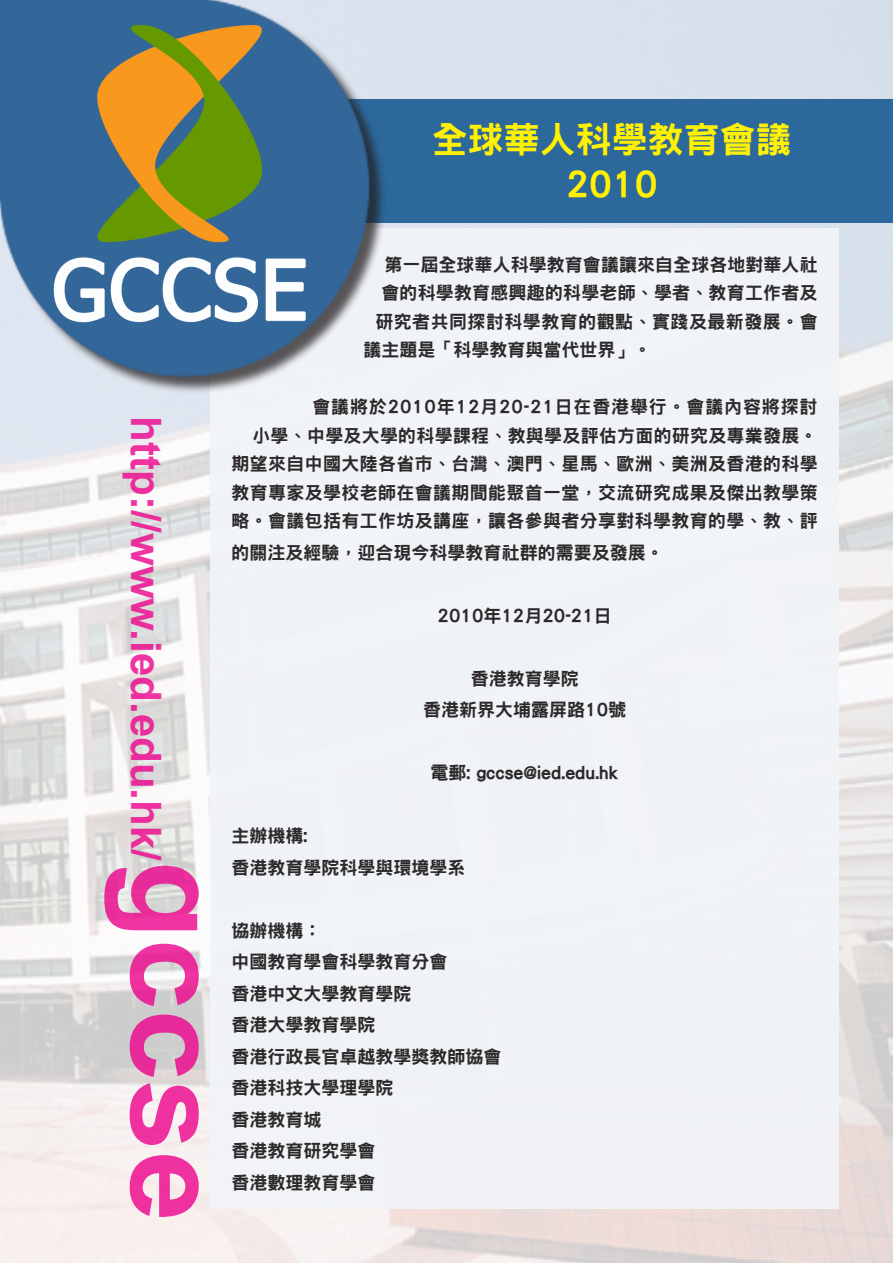
<style>
.page{position:relative;width:893px;height:1263px;background:#fff}
.page>*{position:absolute;margin:0;border:0;box-sizing:border-box;transform-origin:0 0}
.t1{font:700 127.5px "Arial";color:#ed028c}
.t2{font:700 42px "Arial";color:#ed028c}
.t3{font:36px/45px "DFN Hei XB HKP BF";color:#fff101;text-align:center}
.t4{font:18px/31.5px "DFN Hei XB HKP BF";letter-spacing:.005em;color:#231f20}
.t5{font:18px "DFN Hei XB HKP BF";letter-spacing:.025em;color:#231f20}
</style>
<div class="page">
<img style="left:0;top:0;width:893px;height:1263px">
<div style="left:332px;top:99px;width:561px;height:123px;background:#2c689b"></div>
<div style="left:210px;top:229px;width:629px;height:980px;background:#f1f4f8"></div>
<div style="left:0;top:0;width:387px;height:394px;background:#231f20;opacity:.75"></div>
<img style="left:0;top:0;width:381px;height:381px">
<h2 class="t2" style="left:174px;top:416px;width:446px;rotate:90deg">http://www.ied.edu.hk/</h2>
<h1 class="t1" style="left:260px;top:860px;width:363px;rotate:90deg">gccse</h1>
<h3 class="t3" style="left:432px;top:117px;width:361px">全球華人科學教育會議<br>2010</h3>
<p class="t4" style="left:384px;top:248px;width:435px">第一屆全球華人科學教育會議讓來自全球各地對華人社</p>
<p class="t4" style="left:381px;top:277px;width:438px">會的科學教育感興趣的科學老師、學者、教育工作者及</p>
<p class="t5" style="left:375px;top:312px;width:444px">研究者共同探討科學教育的觀點、實踐及最新發展。會</p>
<p class="t4" style="left:363px;top:334px;width:289px">議主題是「科學教育與當代世界」。</p>
<p class="t4" style="left:232px;top:392px;width:588px;line-height:28.5px;text-align:right">會議將於2010年12月20-21日在香港舉行。會議內容將探討<br>小學、中學及大學的科學課程、教與學及評估方面的研究及專業發展。期望來自中國大陸各省市、台灣、澳門、星馬、歐洲、美洲及香港的科學教育專家及學校老師在會議期間能聚首一堂，交流研究成果及傑出教學策略。會議包括有工作坊及講座，讓各參與者分享對科學教育的學、教、評</p>
<p class="t4" style="left:232px;top:536px;width:433px">的關注及經驗，迎合現今科學教育社群的需要及發展。</p>
<p class="t4" style="left:438px;top:599px;width:176px">2010年12月20-21日</p>
<p class="t4" style="left:423px;top:662px;width:204px;text-align:center">香港教育學院<br>香港新界大埔露屏路10號</p>
<p class="t4" style="left:430px;top:757px;width:190px">電郵: gccse@ied.edu.hk</p>
<p class="t4" style="left:232px;top:820px;width:235px">主辦機構:<br>香港教育學院科學與環境學系</p>
<p class="t4" style="left:232px;top:914px;width:271px">協辦機構：<br>中國教育學會科學教育分會<br>香港中文大學教育學院<br>香港大學教育學院<br>香港行政長官卓越教學獎教師協會香港科技大學理學院<br>香港教育城<br>香港教育研究學會<br>香港數理教育學會</p>
</div>
